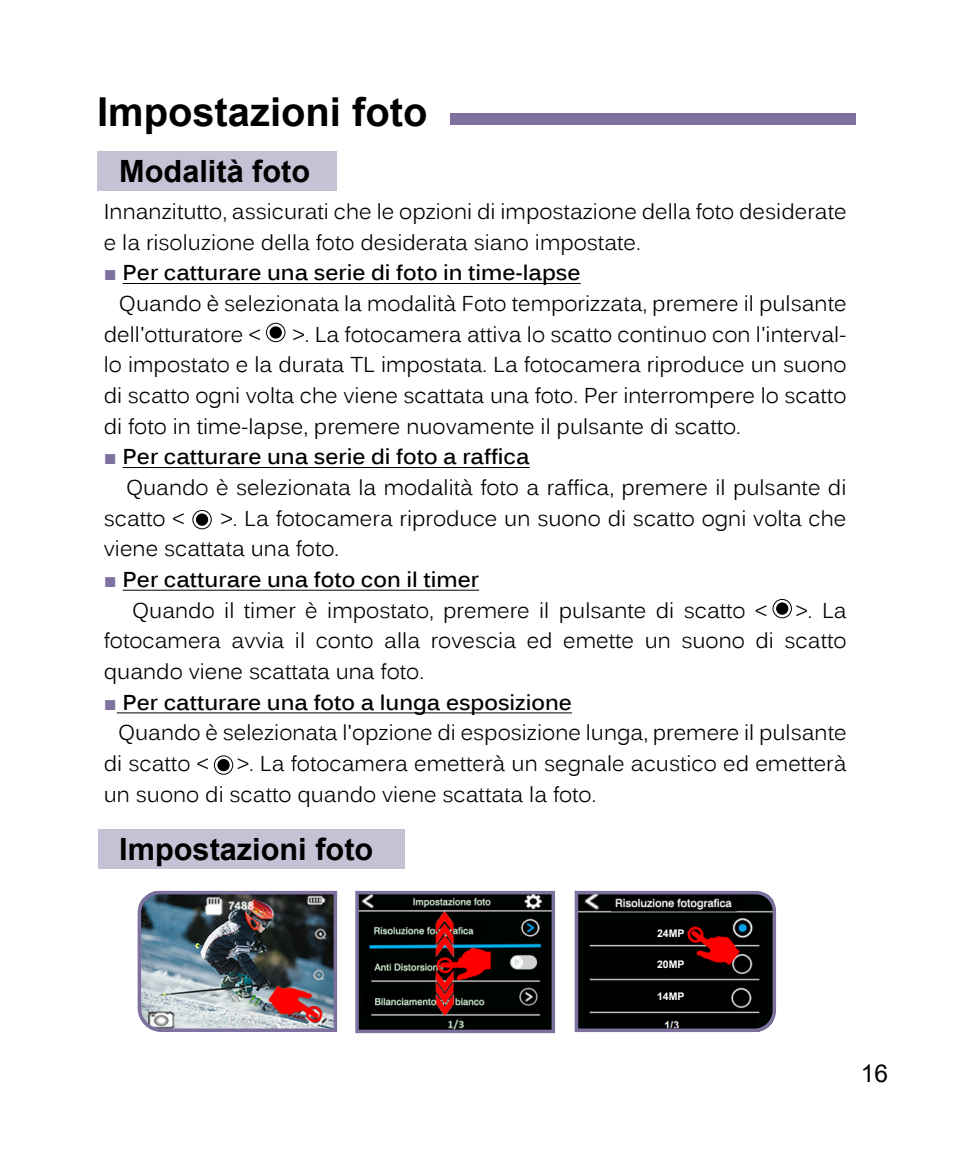
<style>
.page{position:relative;width:953px;height:1151px;background:#fff}
.page>*{position:absolute;margin:0;border:0;box-sizing:border-box;transform-origin:0 0}
.t1{font:700 39.9px "Arial";color:#000}
.t2{font:700 30.8px "Arial";color:#000}
.t3{font:24.5px "Arial";color:#000}
.t4{font:21.35px/30.8px "Kalinga";color:#000}
.t5{font:700 21.35px "Kalinga";color:#000}
.t6{font:700 10.5px "Arial";color:#fff}
.s1{font-family:"Arial";color:#7e719f}
.s2{font-family:"Arial";font-weight:700;color:#7e719f}
.s3{font-weight:700}
</style>
<div class="page">
<div style="left:450px;top:114px;width:405px;height:11px;background:#7e719f"></div>
<div style="left:98px;top:151px;width:239px;height:40px;background:#c4c3d5"></div>
<div style="left:98px;top:829px;width:306px;height:40px;background:#c4c3d5"></div>
<hr style="left:123px;top:283px;width:457px;height:1px;background:#000">
<hr style="left:123px;top:467px;width:407px;height:1px;background:#000">
<hr style="left:123px;top:590px;width:356px;height:1px;background:#000">
<hr style="left:117px;top:712px;width:455px;height:1px;background:#000">
<div style="left:269px;top:326px;width:13px;height:13px;background:#000;border-radius:50%"></div>
<div style="left:266px;top:323px;width:19px;height:19px;border:1px solid #000;border-radius:50%"></div>
<div style="left:196px;top:513px;width:12px;height:13px;background:#000;border-radius:50%"></div>
<div style="left:192px;top:510px;width:20px;height:19px;border:1px solid #000;border-radius:50%"></div>
<div style="left:776px;top:602px;width:12px;height:13px;background:#000;border-radius:50%"></div>
<div style="left:772px;top:599px;width:19px;height:19px;border:1px solid #000;border-radius:50%"></div>
<div style="left:217px;top:759px;width:13px;height:12px;background:#000;border-radius:50%"></div>
<div style="left:214px;top:755px;width:19px;height:20px;border:1px solid #000;border-radius:50%"></div>
<img style="left:138px;top:891px;width:199px;height:141px">
<svg style="left:355px;top:891px;width:200px;height:142px;background:#2e2224"></svg>
<svg style="left:574px;top:891px;width:202px;height:141px;background:#231b1d"></svg>
<div style="left:659px;top:958px;width:32px;height:14px;background:#000"></div>
<div style="left:659px;top:990px;width:32px;height:14px;background:#000"></div>
<h1 class="t1" style="left:97px;top:84px;width:332px">Impostazioni foto</h1>
<h2 class="t2" style="left:119px;top:149px;width:192px">Modalità foto</h2>
<p class="t4" style="left:104px;top:197px;width:744px">Innanzitutto, assicurati che le opzioni di impostazione della foto desiderate e la risoluzione della foto desiderata siano impostate.</p>
<p class="t5" style="left:104px;top:259px;width:478px"><span class="s1">■</span> Per catturare una serie di foto in time-lapse</p>
<p class="t4" style="left:119px;top:289px;width:729px">Quando è selezionata la modalità Foto temporizzata, premere il pulsante</p>
<p class="t4" style="left:104px;top:319px;width:158px">dell'otturatore &lt;</p>
<p class="t4" style="left:104px;top:319px;width:744px;text-align:justify;text-indent:189px">&gt;. La fotocamera attiva lo scatto continuo con l'interval&shy;lo impostato e la durata TL impostata. La fotocamera riproduce un suono di scatto ogni volta che viene scattata una foto. Per interrompere lo scatto di foto in time-lapse, premere nuovamente il pulsante di scatto.</p>
<p class="t5" style="left:104px;top:443px;width:427px"><span class="s1">■</span> Per catturare una serie di foto a raffica</p>
<p class="t4" style="left:126px;top:473px;width:722px">Quando è selezionata la modalità foto a raffica, premere il pulsante di</p>
<p class="t4" style="left:104px;top:503px;width:82px">scatto &lt;</p>
<p class="t4" style="left:104px;top:503px;width:744px;text-indent:117px">&gt;. La fotocamera riproduce un suono di scatto ogni volta che viene scattata una foto.</p>
<p class="t4" style="left:132px;top:565px;width:636px;text-indent:-28px"><span class="s2">■</span> <span class="s3">Per catturare una foto con il timer<br></span>Quando il timer è impostato, premere il pulsante di scatto &lt;</p>
<p class="t4" style="left:104px;top:595px;width:744px;text-align:justify;text-indent:692px">&gt;. La fotocamera avvia il conto alla rovescia ed emette un suono di scatto quando viene scattata una foto.</p>
<p class="t5" style="left:104px;top:688px;width:469px"><span class="s1">■</span> Per catturare una foto a lunga esposizione</p>
<p class="t4" style="left:118px;top:718px;width:730px">Quando è selezionata l'opzione di esposizione lunga, premere il pulsante</p>
<p class="t4" style="left:104px;top:749px;width:106px">di scatto &lt;</p>
<p class="t4" style="left:104px;top:749px;width:744px;text-indent:133px">&gt;. La fotocamera emetterà un segnale acustico ed emetterà un suono di scatto quando viene scattata la foto.</p>
<h2 class="t2" style="left:119px;top:827px;width:255px">Impostazioni foto</h2>
<p class="t6" style="left:657px;top:925px;width:29px">24MP</p>
<p class="t6" style="left:657px;top:957px;width:29px">20MP</p>
<p class="t6" style="left:657px;top:988px;width:29px">14MP</p>
<p class="t3" style="left:860px;top:1056px;width:29px">16</p>
</div>
